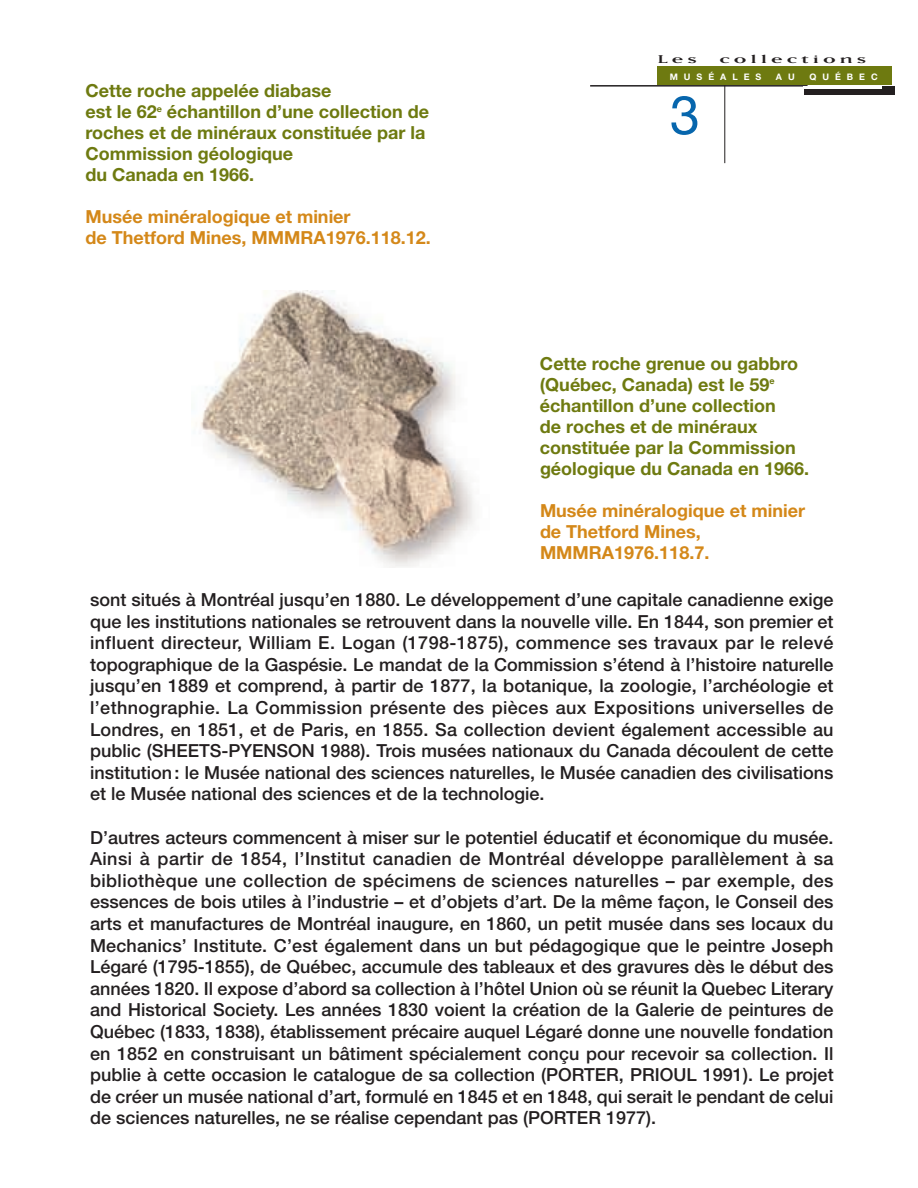
<style>
.page{position:relative;width:918px;height:1188px;background:#fff}
.page>*{position:absolute;margin:0;border:0;box-sizing:border-box;transform-origin:0 0}
.t1{font:54px "Helvetica Neue";color:#0766ad}
.t2{font:500 18px/21.6px "Helvetica Neue";color:#231f20;text-align:justify}
.t3{font:700 18px/21px "Helvetica Neue";color:#6e7a10}
.t4{font:700 18px/21px "Helvetica Neue";color:#d48819}
.t5{font:13.2px "Matrix Wide";letter-spacing:.295em;color:#231f20}
.t6{font:700 9px "Helvetica Neue";letter-spacing:.665em;color:#fff}
</style>
<div class="page">
<div style="left:658px;top:67px;width:234px;height:18px;background:#6e7a10"></div>
<hr style="left:725px;top:85px;width:1px;height:78px;background:#231f20">
<hr style="left:590px;top:85px;width:218px;height:2px;background:#231f20">
<div style="left:805px;top:86px;width:90px;height:8px;background:#231f20"></div>
<hr style="left:803px;top:87px;width:79px;height:2px;background:#fff">
<img style="left:196px;top:290px;width:279px;height:278px">
<p class="t3" style="left:86px;top:82px;width:345px">Cette roche appelée diabase<br>est le 62<sup>e</sup> échantillon d’une collection de roches et de minéraux constituée par la<br>Commission géologique<br>du Canada en 1966.</p>
<p class="t4" style="left:86px;top:208px;width:347px">Musée minéralogique et minier<br>de Thetford Mines, MMMRA1976.118.12.</p>
<p class="t5" style="left:658px;top:51px;width:41px">Les</p>
<p class="t5" style="left:719px;top:51px;width:148px">collections</p>
<p class="t6" style="left:670px;top:74px;width:93px">MUSÉALES</p>
<p class="t6" style="left:776px;top:74px;width:20px">A U</p>
<p class="t6" style="left:809px;top:74px;width:70px">QUÉBEC</p>
<h1 class="t1" style="left:670px;top:96px;width:32px">3</h1>
<p class="t3" style="left:540px;top:355px;width:271px">Cette roche grenue ou gabbro (Québec, Canada) est le 59<sup>e </sup>échantillon d’une collection<br>de roches et de minéraux constituée par la Commission géologique du Canada en 1966.</p>
<p class="t4" style="left:540px;top:502px;width:267px">Musée minéralogique et minier de Thetford Mines,<br>MMMRA1976.118.7.</p>
<p class="t2" style="left:90px;top:591px;width:745px">sont situés à Montréal jusqu’en 1880. Le développement d’une capitale canadienne exige que les institutions nationales se retrouvent dans la nouvelle ville. En 1844, son premier et influent directeur, William E. Logan (1798-1875), commence ses travaux par le relevé topographique de la Gaspésie. Le mandat de la Commission s’étend à l’histoire naturelle jusqu’en 1889 et comprend, à partir de 1877, la botanique, la zoologie, l’archéologie et l’ethnographie. La Commission présente des pièces aux Expositions universelles de Londres, en 1851, et de Paris, en 1855. Sa collection devient également accessible au public (SHEETS-PYENSON 1988). Trois musées nationaux du Canada découlent de cette institution : le Musée national des sciences naturelles, le Musée canadien des civilisations et le Musée national des sciences et de la technologie.</p>
<p class="t2" style="left:90px;top:828px;width:745px">D’autres acteurs commencent à miser sur le potentiel éducatif et économique du musée.<br>Ainsi à partir de 1854, l’Institut canadien de Montréal développe parallèlement à sa bibliothèque une collection de spécimens de sciences naturelles – par exemple, des essences de bois utiles à l’industrie – et d’objets d’art. De la même façon, le Conseil des arts et manufactures de Montréal inaugure, en 1860, un petit musée dans ses locaux du Mechanics’ Institute. C’est également dans un but pédagogique que le peintre Joseph Légaré (1795-1855), de Québec, accumule des tableaux et des gravures dès le début des années 1820. Il expose d’abord sa collection à l’hôtel Union où se réunit la Quebec Literary and Historical Society. Les années 1830 voient la création de la Galerie de peintures de Québec (1833, 1838), établissement précaire auquel Légaré donne une nouvelle fondation en 1852 en construisant un bâtiment spécialement conçu pour recevoir sa collection. Il publie à cette occasion le catalogue de sa collection (PORTER, PRIOUL 1991). Le projet de créer un musée national d’art, formulé en 1845 et en 1848, qui serait le pendant de celui de sciences naturelles, ne se réalise cependant pas (PORTER 1977).</p>
</div>
